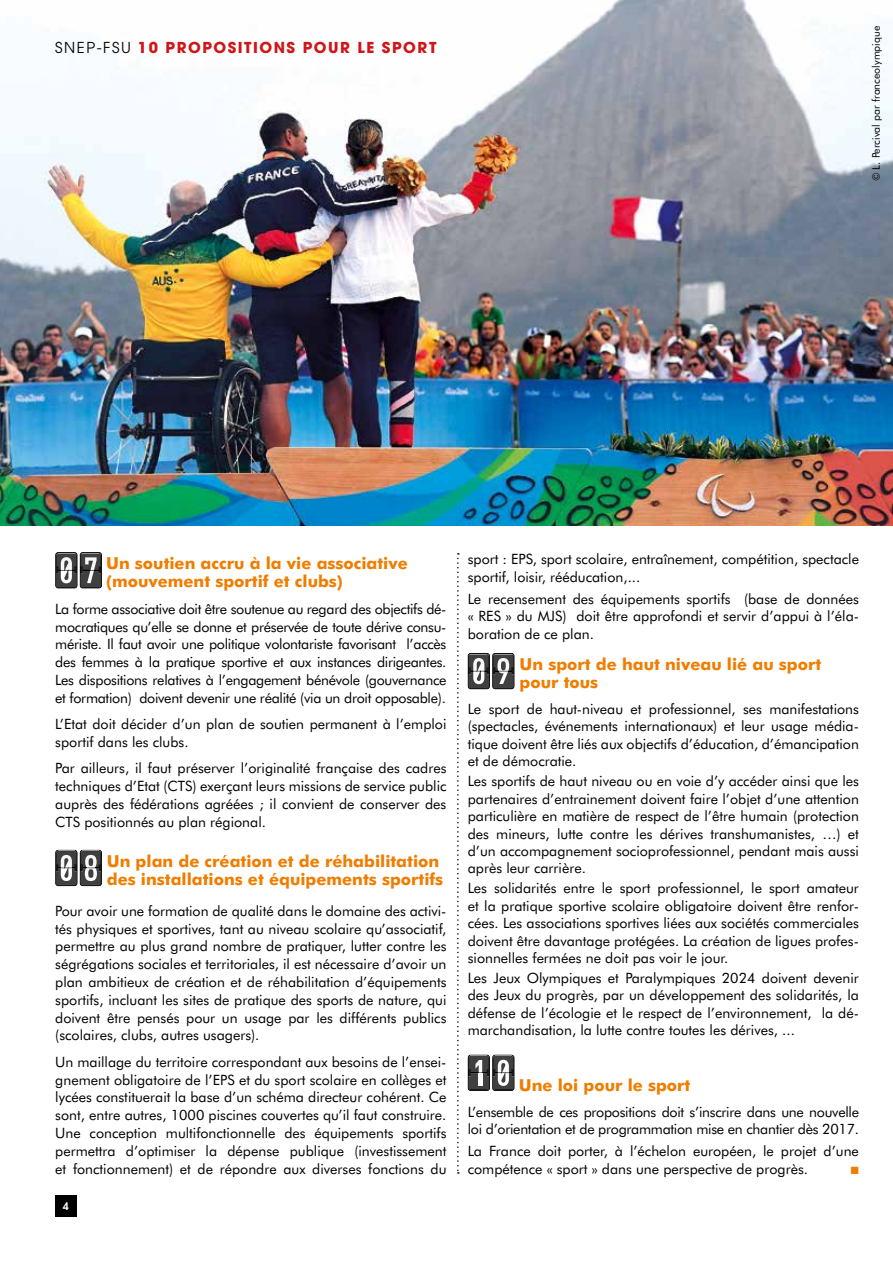
<style>
.page{position:relative;width:893px;height:1263px;background:#fff}
.page>*{position:absolute;margin:0;border:0;box-sizing:border-box;transform-origin:0 0}
.t1{font:700 16.5px/18.6px "Futura BT";color:#ef7d00}
.t2{font:700 15px "Avant Garde";letter-spacing:.1em;color:#cd171a}
.t3{font:14.25px/17.9px "Futura BT";color:#000;text-align:justify}
.t4{font:14.25px/17.5px "Futura BT";letter-spacing:-.02em;color:#000}
.t5{font:10.5px "Futura BT";color:#000}
.t6{font:600 10.5px "Avant Garde";color:#fff}
.t7{font:10.5px "Zapf Dingbats ITC";color:#ef7d00}
.s1{font-weight:400;color:#000}
</style>
<div class="page">
<div style="left:55px;top:1195px;width:22px;height:21px;background:#000"></div>
<img style="left:0;top:0;width:893px;height:525px">
<svg style="left:55px;top:552px;width:47px;height:36px"></svg>
<svg style="left:55px;top:850px;width:47px;height:36px"></svg>
<svg style="left:468px;top:653px;width:46px;height:36px"></svg>
<svg style="left:468px;top:1055px;width:46px;height:36px"></svg>
<svg style="left:457px;top:553px;width:2px;height:621px"></svg>
<p class="t2" style="left:55px;top:38px;width:383px"><span class="s1">SNEP-FSU</span> 10 PROPOSITIONS POUR LE SPORT</p>
<p class="t5" style="left:870px;top:181px;width:157px;rotate:-90deg">© L. Percival par franceolympique</p>
<p class="t1" style="left:106px;top:554px;width:303px">Un soutien accru à la vie associative (mouvement sportif et clubs)</p>
<p class="t3" style="left:55px;top:600px;width:393px">La forme associative doit être soutenue au regard des objectifs dé&shy;mocratiques qu’elle se donne et préservée de toute dérive consu&shy;mériste. Il faut avoir une politique volontariste favorisant l’accès des femmes à la pratique sportive et aux instances dirigeantes.<br>Les dispositions relatives à l’engagement bénévole (gouvernance et formation) doivent devenir une réalité (via un droit opposable).</p>
<p class="t3" style="left:55px;top:715px;width:393px">L’Etat doit décider d’un plan de soutien permanent à l’emploi sportif dans les clubs.</p>
<p class="t3" style="left:55px;top:759px;width:393px">Par ailleurs, il faut préserver l’originalité française des cadres techniques d’Etat (CTS) exerçant leurs missions de service public auprès des fédérations agréées ; il convient de conserver des CTS positionnés au plan régional.</p>
<p class="t1" style="left:107px;top:851px;width:338px">Un plan de création et de réhabilitation des installations et équipements sportifs</p>
<p class="t3" style="left:55px;top:902px;width:393px">Pour avoir une formation de qualité dans le domaine des activi&shy;tés physiques et sportives, tant au niveau scolaire qu’associatif, permettre au plus grand nombre de pratiquer, lutter contre les ségrégations sociales et territoriales, il est nécessaire d’avoir un plan ambitieux de création et de réhabilitation d’équipements sportifs, incluant les sites de pratique des sports de nature, qui doivent être pensés pour un usage par les différents publics (scolaires, clubs, autres usagers).</p>
<p class="t3" style="left:55px;top:1053px;width:393px">Un maillage du territoire correspondant aux besoins de l’ensei&shy;gnement obligatoire de l’EPS et du sport scolaire en collèges et lycées constituerait la base d’un schéma directeur cohérent. Ce sont, entre autres, 1000 piscines couvertes qu’il faut construire.<br>Une conception multifonctionnelle des équipements sportifs permettra d’optimiser la dépense publique (investissement et fonctionnement) et de répondre aux diverses fonctions du</p>
<p class="t6" style="left:63px;top:1199px;width:7px">4</p>
<p class="t3" style="left:468px;top:550px;width:393px">sport : EPS, sport scolaire, entraînement, compétition, spectacle sportif, loisir, rééducation,...</p>
<p class="t3" style="left:468px;top:590px;width:393px">Le recensement des équipements sportifs (base de données « RES » du MJS) doit être approfondi et servir d’appui à l’éla&shy;boration de ce plan.</p>
<p class="t1" style="left:520px;top:655px;width:303px">Un sport de haut niveau lié au sport pour tous</p>
<p class="t3" style="left:468px;top:700px;width:393px">Le sport de haut-niveau et professionnel, ses manifestations (spectacles, événements internationaux) et leur usage média&shy;tique doivent être liés aux objectifs d’éducation, d’émancipation et de démocratie.</p>
<p class="t3" style="left:468px;top:772px;width:393px">Les sportifs de haut niveau ou en voie d’y accéder ainsi que les partenaires d’entrainement doivent faire l’objet d’une attention particulière en matière de respect de l’être humain (protection des mineurs, lutte contre les dérives transhumanistes, …) et d’un accompagnement socioprofessionnel, pendant mais aussi après leur carrière.</p>
<p class="t3" style="left:468px;top:879px;width:393px">Les solidarités entre le sport professionnel, le sport amateur et la pratique sportive scolaire obligatoire doivent être renfor&shy;cées. Les associations sportives liées aux sociétés commerciales doivent être davantage protégées. La création de ligues profes&shy;sionnelles fermées ne doit pas voir le jour.</p>
<p class="t3" style="left:468px;top:969px;width:393px">Les Jeux Olympiques et Paralympiques 2024 doivent devenir des Jeux du progrès, par un développement des solidarités, la défense de l’écologie et le respect de l’environnement, la dé&shy;marchandisation, la lutte contre toutes les dérives, ...</p>
<p class="t1" style="left:519px;top:1076px;width:173px">Une loi pour le sport</p>
<p class="t4" style="left:468px;top:1103px;width:393px">L’ensemble de ces propositions doit s’inscrire dans une nouvelle loi d’orientation et de programmation mise en chantier dès 2017.</p>
<p class="t3" style="left:468px;top:1142px;width:393px">La France doit porter, à l’échelon européen, le projet d’une compétence « sport » dans une perspective de progrès.</p>
<p class="t7" style="left:851px;top:1165px;width:9px">■</p>
</div>
